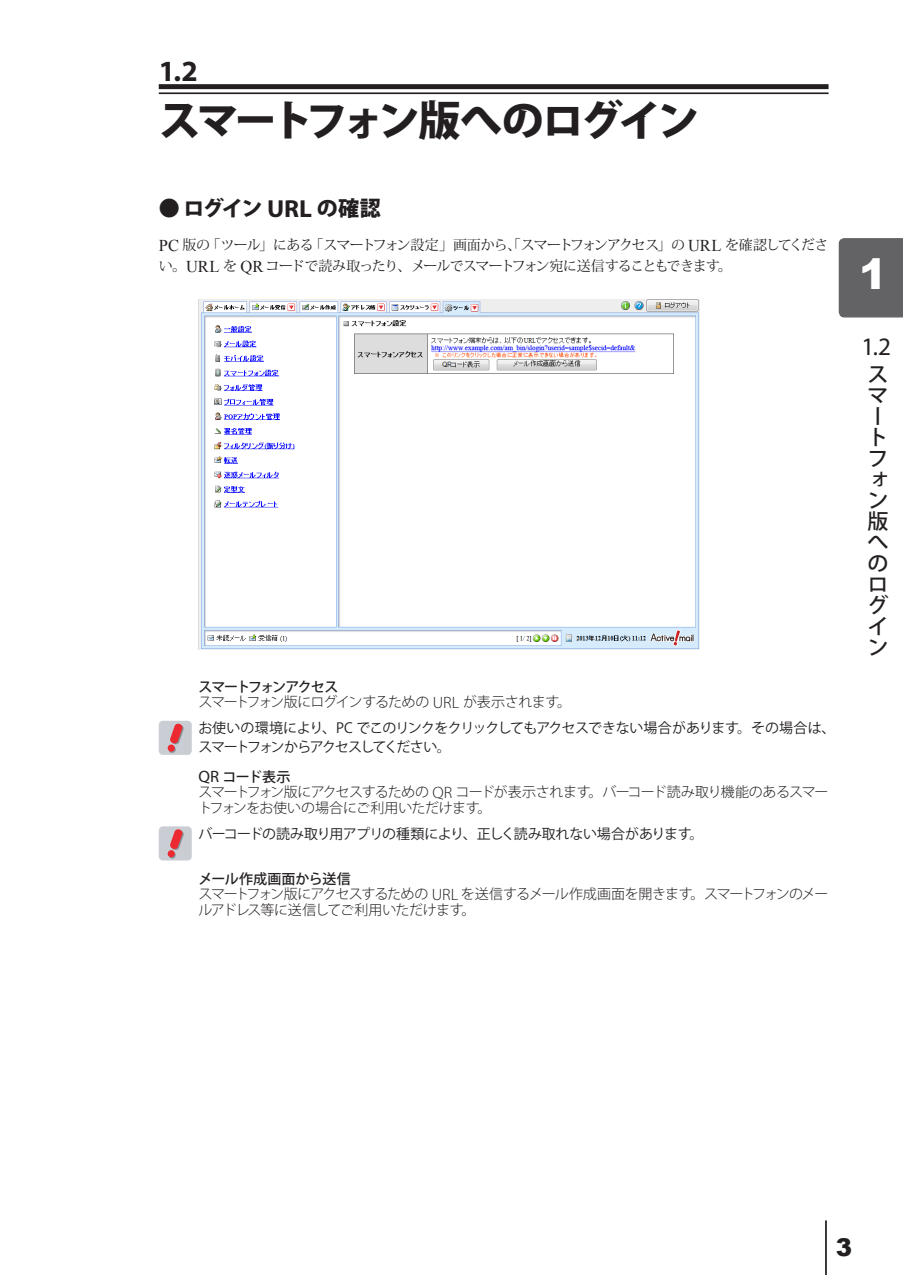
<style>
.page{position:relative;width:903px;height:1275px;background:#fff}
.page>*{position:absolute;margin:0;border:0;box-sizing:border-box;transform-origin:0 0}
.Section{font:800 42px "Koz Go Pro";letter-spacing:-.09em;color:#231f20}
.t1{font:900 42px "Arial";color:#fff}
.Section-2{font:700 29.4px "Myriad Pro";color:#231f20}
.t2{font:25.2px "Myriad Pro";color:#231f20}
.t3{font:900 24.5px "Arial";color:#231f20}
.t4{font:500 21px/21px "Koz Go Pro";color:#231f20}
.t5{font:800 21px "Koz Go Pro";letter-spacing:-.065em;color:#231f20}
.定義リストアイテム{font:300 14px/15.8px "Koz Go Pro";letter-spacing:-.05em;color:#231f20}
.本文{font:14px/21px "Koz Min Pro";letter-spacing:-.075em;color:#231f20}
.定義リストアイテム-2{font:300 14px/15.8px "Koz Go Pro";letter-spacing:-.075em;color:#231f20}
.注意書き{font:14px/19.1px "Koz Go Pro";letter-spacing:-.065em;color:#231f20}
.注意書き-2{font:14px "Koz Go Pro";letter-spacing:-.045em;color:#231f20}
.定義リストタイトル{font:500 14px "Koz Go Pro";letter-spacing:-.095em;color:#231f20}
.定義リストタイトル-2{font:500 14px "Koz Go Pro";letter-spacing:-.005em;color:#231f20}
.定義リストタイトル-3{font:500 14px "Koz Go Pro";letter-spacing:-.04em;color:#231f20}
.s1{font-size:28.88px}
.s2{font-family:"Myriad Pro";font-weight:700;font-size:24.68px}
.s3{font-family:"Times New Roman";font-size:16.45px}
.s4{font-family:"Myriad Pro";font-size:16.45px}
.s5{font-family:"Myriad Pro";font-weight:400;font-size:16.45px}
.s6{font-size:24.68px}
</style>
<div class="page">
<div style="left:839px;top:238px;width:64px;height:79px;background:#636366"></div>
<hr style="left:825px;top:1220px;width:2px;height:55px;background:#231f20">
<div style="left:159px;top:84px;width:669px;height:5px;background:#231f20"></div>
<hr style="left:159px;top:92px;width:669px;height:2px;background:#231f20">
<img style="left:198px;top:300px;width:501px;height:349px">
<div style="left:159px;top:721px;width:33px;height:34px;background:#caced4;border-radius:4px"></div>
<div style="left:169px;top:746px;width:7px;height:7px;background:#888f95;border-radius:50%"></div>
<div style="left:168px;top:744px;width:7px;height:8px;background:#ec2931;border-radius:50%"></div>
<svg style="left:170px;top:723px;width:14px;height:22px"></svg>
<div style="left:159px;top:826px;width:33px;height:34px;background:#caced4;border-radius:4px"></div>
<div style="left:168px;top:850px;width:7px;height:7px;background:#ec2931;border-radius:50%"></div>
<svg style="left:170px;top:829px;width:14px;height:21px"></svg>
<p class="Section-2" style="left:159px;top:52px;width:41px">1<span class="s1">.</span>2</p>
<p class="Section" style="left:159px;top:93px;width:542px">スマートフォン版へのログイン</p>
<p class="t5" style="left:159px;top:194px;width:223px">● ログイン <span class="s2">URL</span> の確認</p>
<p class="本文" style="left:159px;top:234px;width:671px"><span class="s3">PC</span> 版の「ツール」にある「スマートフォン設定」画面から、「スマートフォンアクセス」の <span class="s3">URL</span> を確認してください。<span class="s3">URL</span> を <span class="s3">QR</span> コードで読み取ったり、メールでスマートフォン宛に送信することもできます。</p>
<p class="定義リストタイトル" style="left:198px;top:677px;width:141px">スマートフォンアクセス</p>
<p class="定義リストアイテム" style="left:198px;top:694px;width:374px">スマートフォン版にログインするための <span class="s4">URL</span> が表示されます。</p>
<p class="注意書き" style="left:198px;top:719px;width:638px">お使いの環境により、PC でこのリンクをクリックしてもアクセスできない場合があります。その場合は、スマートフォンからアクセスしてください。</p>
<p class="定義リストタイトル-3" style="left:198px;top:767px;width:93px"><span class="s5">QR</span> コード表示</p>
<p class="定義リストアイテム" style="left:198px;top:784px;width:632px">スマートフォン版にアクセスするための <span class="s4">QR</span> コードが表示されます。バーコード読み取り機能のあるスマートフォンをお使いの場合にご利用いただけます。</p>
<p class="注意書き-2" style="left:198px;top:825px;width:506px">バーコードの読み取り用アプリの種類により、正しく読み取れない場合があります。</p>
<p class="定義リストタイトル-2" style="left:198px;top:869px;width:154px">メール作成画面から送信</p>
<p class="定義リストアイテム-2" style="left:198px;top:886px;width:631px">スマートフォン版にアクセスするための <span class="s4">URL</span> を送信するメール作成画面を開きます。スマートフォンのメールアドレス等に送信してご利用いただけます。</p>
<h1 class="t1" style="left:859px;top:244px;width:30px">1</h1>
<h3 class="t2" style="left:861px;top:331px;width:31px">1<span class="s6">.</span>2</h3>
<h3 class="t4" style="left:867px;top:365px;width:22px">スマートフォン版へのログイン</h3>
<p class="t3" style="left:836px;top:1230px;width:18px">3</p>
</div>
